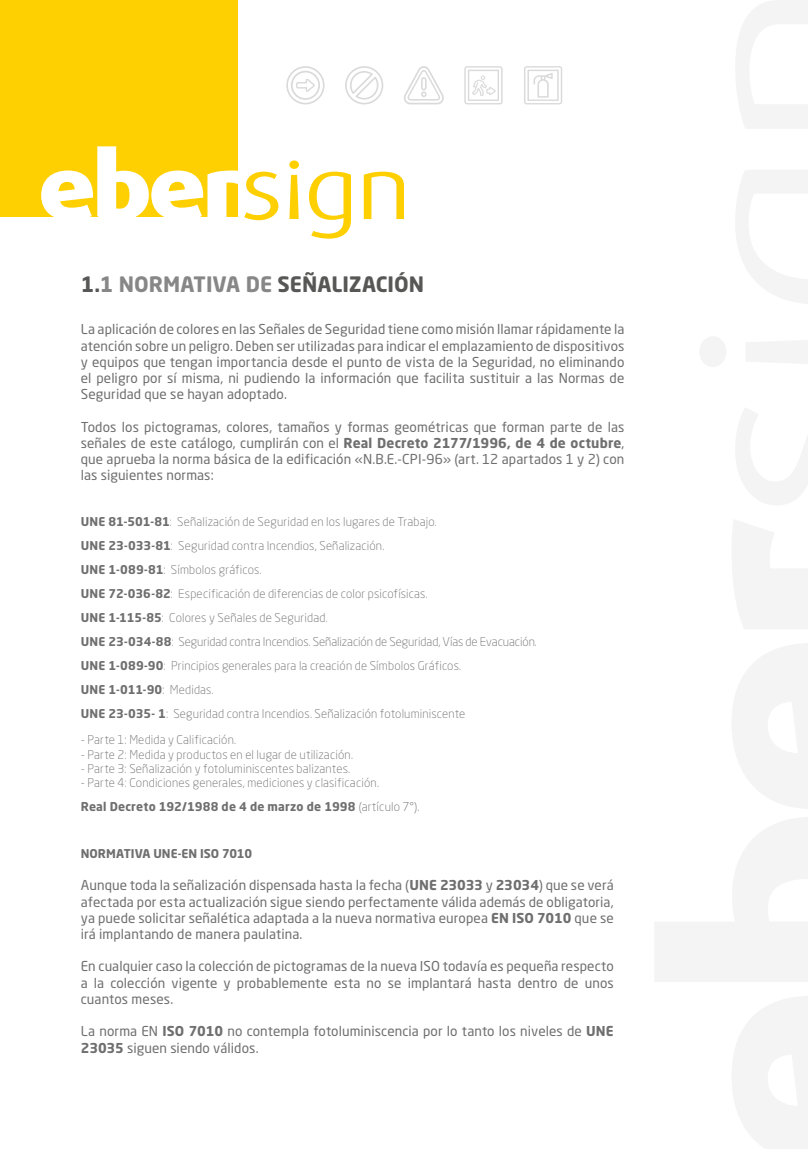
<style>
.page{position:relative;width:808px;height:1149px;background:#fff}
.page>*{position:absolute;margin:0;border:0;box-sizing:border-box;transform-origin:0 0}
.t1{font:700 21px "Neo Sans Std";color:#575756}
.t2{font:13.5px/16.2px "Neo Sans Std";letter-spacing:.01em;color:#706f6f;text-align:justify}
.t3{font:300 12px/24px "Neo Sans Std";letter-spacing:.015em;color:#706f6f}
.t4{font:700 12px "Neo Sans Std";color:#706f6f}
.s1{color:#878787}
.s2{font-weight:700}
</style>
<div class="page">
<div style="left:699px;top:336px;width:27px;height:31px;background:#f4f4f4;border-radius:50%"></div>
<svg style="left:732px;top:996px;width:76px;height:152px"></svg>
<svg style="left:736px;top:408px;width:72px;height:97px"></svg>
<svg style="left:746px;top:340px;width:62px;height:24px"></svg>
<svg style="left:736px;top:0;width:72px;height:128px"></svg>
<svg style="left:736px;top:170px;width:72px;height:133px"></svg>
<svg style="left:732px;top:643px;width:76px;height:165px"></svg>
<svg style="left:655px;top:817px;width:153px;height:164px"></svg>
<svg style="left:732px;top:520px;width:76px;height:109px"></svg>
<svg style="left:286px;top:66px;width:39px;height:38px"></svg>
<svg style="left:345px;top:66px;width:38px;height:38px"></svg>
<svg style="left:404px;top:66px;width:40px;height:38px"></svg>
<svg style="left:524px;top:66px;width:38px;height:38px"></svg>
<svg style="left:464px;top:66px;width:39px;height:38px"></svg>
<div style="left:0;top:0;width:238px;height:216px;background:#fed001"></div>
<div style="left:289px;top:160px;width:10px;height:9px;background:#fed001;border-radius:50%"></div>
<svg style="left:289px;top:175px;width:10px;height:44px"></svg>
<svg style="left:364px;top:172px;width:40px;height:47px"></svg>
<svg style="left:309px;top:172px;width:42px;height:66px"></svg>
<svg style="left:41px;top:146px;width:237px;height:74px"></svg>
<h1 class="t1" style="left:81px;top:271px;width:345px">1.<span class="s1">1 NORMATIVA DE</span> SEÑALIZACIÓN</h1>
<p class="t2" style="left:81px;top:321px;width:545px">La aplicación de colores en las Señales de Seguridad tiene como misión llamar rápidamente la atención sobre un peligro. Deben ser utilizadas para indicar el emplazamiento de dispositivos y equipos que tengan importancia desde el punto de vista de la Seguridad, no eliminando el peligro por sí misma, ni pudiendo la información que facilita sustituir a las Normas de Seguridad que se hayan adoptado.</p>
<p class="t2" style="left:81px;top:418px;width:545px">Todos los pictogramas, colores, tamaños y formas geométricas que forman parte de las señales de este catálogo, cumplirán con el <span class="s2">Real Decreto 2177/1996, de 4 de octubre</span>, que aprueba la norma básica de la edificación «N.B.E.-CPI-96» (art. 12 apartados 1 y 2) con las siguientes normas:</p>
<p class="t3" style="left:81px;top:509px;width:458px"><span class="s2">UNE 81-501-81</span>: Señalización de Seguridad en los lugares de Trabajo.<br><span class="s2">UNE 23-033-81</span>: Seguridad contra Incendios, Señalización.<br><span class="s2">UNE 1-089-81</span>: Símbolos gráficos.<br><span class="s2">UNE 72-036-82</span>: Especificación de diferencias de color psicofísicas.<br><span class="s2">UNE 1-115-85</span>: Colores y Señales de Seguridad.<br><span class="s2">UNE 23-034-88</span>: Seguridad contra Incendios. Señalización de Seguridad, Vías de Evacuación.<br><span class="s2">UNE 1-089-90</span>: Principios generales para la creación de Símbolos Gráficos.<br><span class="s2">UNE 1-011-90</span>: Medidas.<br><span class="s2">UNE 23-035- 1</span>: Seguridad contra Incendios. Señalización fotoluminiscente</p>
<p class="t3" style="left:81px;top:727px;width:157px">- Parte 1: Medida y Calificación.</p>
<p class="t3" style="left:81px;top:741px;width:274px">- Parte 2: Medida y productos en el lugar de utilización.</p>
<p class="t3" style="left:81px;top:756px;width:271px">- Parte 3: Señalización y fotoluminiscentes balizantes.</p>
<p class="t3" style="left:81px;top:770px;width:340px">- Parte 4: Condiciones generales, mediciones y clasificación.<br><span class="s2">Real Decreto 192/1988 de 4 de marzo de 1998</span> (artículo 7°).</p>
<p class="t4" style="left:81px;top:845px;width:173px">NORMATIVA UNE-EN ISO 7010</p>
<p class="t2" style="left:81px;top:876px;width:534px">Aunque toda la señalización dispensada hasta la fecha (<span class="s2">UNE 23033</span> y <span class="s2">23034</span>) que se verá afectada por esta actualización sigue siendo perfectamente válida además de obligatoria, ya puede solicitar señalética adaptada a la nueva normativa europea <span class="s2">EN ISO 7010</span> que se irá implantando de manera paulatina.</p>
<p class="t2" style="left:81px;top:957px;width:534px">En cualquier caso la colección de pictogramas de la nueva ISO todavía es pequeña respecto a la colección vigente y probablemente esta no se implantará hasta dentro de unos cuantos meses.</p>
<p class="t2" style="left:81px;top:1022px;width:534px">La norma EN <span class="s2">ISO 7010</span> no contempla fotoluminiscencia por lo tanto los niveles de <span class="s2">UNE<br>23035</span> siguen siendo válidos.</p>
</div>
